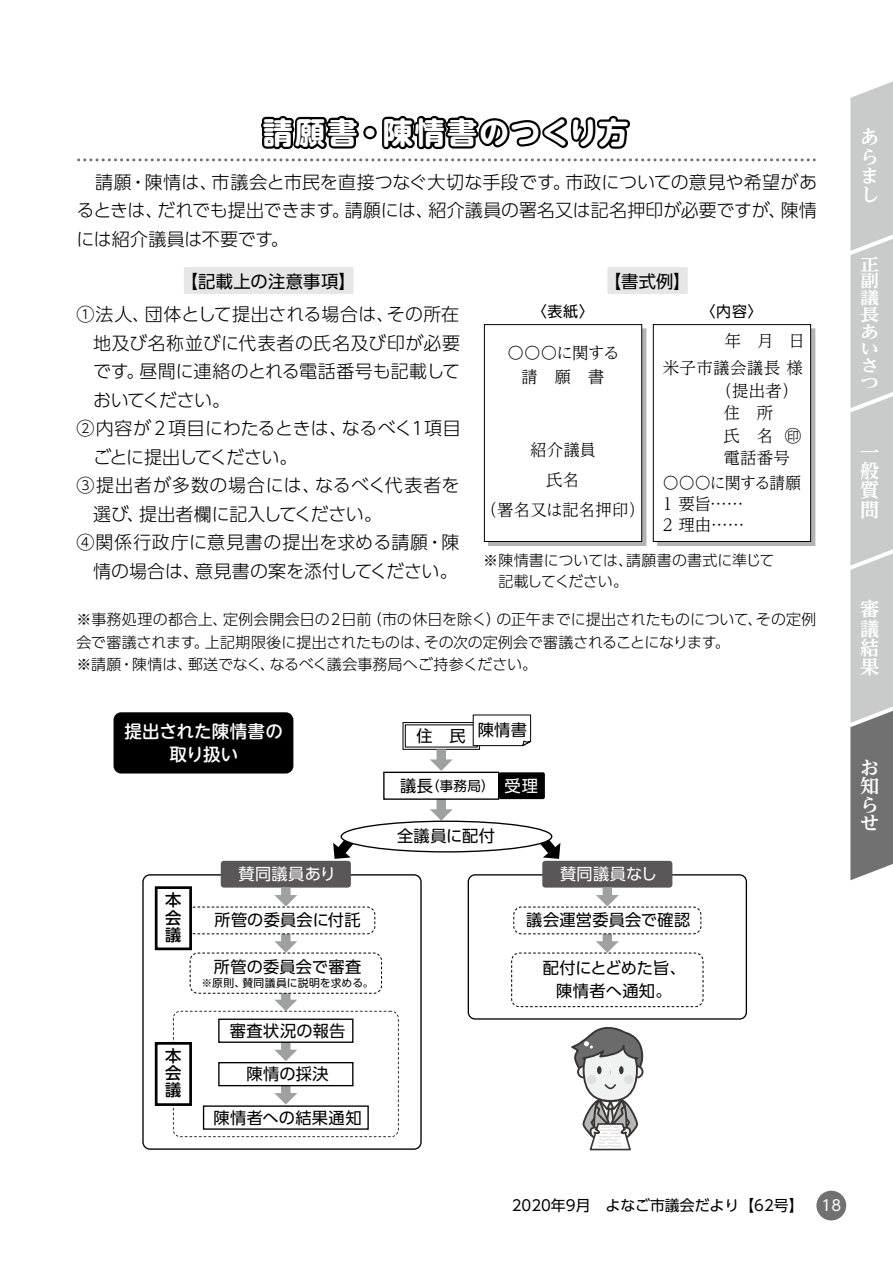
<style>
.page{position:relative;width:893px;height:1263px;background:#fff}
.page>*{position:absolute;margin:0;border:0;box-sizing:border-box;transform-origin:0 0}
.t1{font:700 30px "UD Shin M Go Pr 6";letter-spacing:.065em;color:#fff}
.t2{font:700 19.2px/19.2px "UD Reimin Pr 6";color:#fff;text-align:justify}
.t3{font:300 18px/28.5px "UD Shin Go Pr 6";letter-spacing:.005em;color:#000}
.t4{font:300 18px "UD Shin Go Pr 6";letter-spacing:.035em;color:#000}
.t5{font:300 18px/28.5px "UD Shin Go Pr 6";letter-spacing:-.02em;color:#000}
.t6{font:300 18px "UD Shin Go Pr 6";letter-spacing:-.065em;color:#000}
.t7{font:300 18px/28.5px "UD Shin Go Pr 6";letter-spacing:-.035em;color:#000}
.t8{font:500 17.55px/23px "UD Shin M Go Pr 6";letter-spacing:.005em;color:#fff;text-align:center}
.t9{font:17.4px "UD Shin Go Pr 6";letter-spacing:.02em;color:#000}
.t10{font:700 16.8px/16.8px "UD Reimin Pr 6";color:#fff;scale:1.14 1}
.t11{font:300 16.5px/26.2px "UD Reimin Pr 6";letter-spacing:.01em;color:#000}
.t12{font:300 16.5px/24px "UD Reimin Pr 6";letter-spacing:-.035em;color:#000;text-align:center}
.t13{font:300 16.5px "UD Reimin Pr 6";letter-spacing:-.045em;color:#000}
.t14{font:16.2px/23px "UD Shin Go Pr 6";letter-spacing:.015em;color:#000;text-align:center}
.t15{font:16.2px "UD Shin Go Pr 6";letter-spacing:.02em;color:#fff}
.t16{font:500 16.2px/17.1px "UD Shin Go Pr 6";color:#000;text-align:justify}
.t17{font:300 15px/21px "UD Shin Go Pr 6";letter-spacing:-.005em;color:#000}
.t18{font:300 15px "UD Shin Go Pr 6";letter-spacing:.015em;color:#000}
.t19{font:300 15px "UD Shin Go Pr 6";letter-spacing:.02em;color:#000}
.t20{font:15px "UD Shin Go Pr 6";color:#000}
.t21{font:14.85px "UD Shin Go Pr 6";color:#000}
.t22{font:14.85px "UD Shin Go Pr 6";color:#fff}
.t23{font:13.5px "UD Shin Go Pr 6";color:#000}
.t24{font:10.8px "UD Shin Go Pr 6";letter-spacing:.01em;color:#000}
</style>
<div class="page">
<svg style="left:850px;top:81px;width:43px;height:799px;background:#bbb"></svg>
<div style="left:184px;top:267px;width:170px;height:27px;background:#e6e6e6"></div>
<div style="left:607px;top:267px;width:81px;height:27px;background:#e6e6e6"></div>
<svg style="left:79px;top:115px;width:736px;height:46px"></svg>
<div style="left:489px;top:329px;width:157px;height:217px;background:linear-gradient(to right,#b3b3b3,#b3b3b3)"></div>
<div style="left:484px;top:325px;width:158px;height:216px;background:#fff"></div>
<div style="left:484px;top:324px;width:158px;height:218px;border:1px solid #000"></div>
<svg style="left:659px;top:331px;width:154px;height:213px"></svg>
<div style="left:653px;top:325px;width:158px;height:216px;background:#fff"></div>
<div style="left:653px;top:324px;width:158px;height:218px;border:1px solid #000"></div>
<div style="left:437px;top:799px;width:9px;height:12px;background:#9fa0a0"></div>
<svg style="left:430px;top:809px;width:23px;height:11px"></svg>
<svg style="left:142px;top:874px;width:280px;height:276px"></svg>
<div style="left:281px;top:992px;width:10px;height:9px;background:#9fa0a0"></div>
<svg style="left:328px;top:826px;width:37px;height:35px"></svg>
<svg style="left:528px;top:826px;width:38px;height:35px"></svg>
<div style="left:114px;top:712px;width:179px;height:61px;background:#000;border-radius:8px"></div>
<div style="left:221px;top:861px;width:130px;height:26px;background:#595757;border-radius:3px"></div>
<div style="left:542px;top:861px;width:130px;height:26px;background:#595757;border-radius:3px"></div>
<div style="left:383px;top:772px;width:116px;height:28px;border:1px solid #000"></div>
<div style="left:403px;top:722px;width:77px;height:27px;border:1px solid #000"></div>
<svg style="left:473px;top:715px;width:58px;height:33px"></svg>
<div style="left:499px;top:772px;width:46px;height:27px;background:#000;border-radius:2px"></div>
<div style="left:341px;top:821px;width:211px;height:31px;background:#fff;border-radius:50%"></div>
<div style="left:341px;top:820px;width:211px;height:32px;border:1px solid #000;border-radius:50%"></div>
<div style="left:190px;top:953px;width:191px;height:40px;background:#fff;border-radius:8px"></div>
<div style="left:190px;top:953px;width:192px;height:41px;border:1px dashed #000;border-radius:8px"></div>
<svg style="left:173px;top:1000px;width:226px;height:137px"></svg>
<div style="left:156px;top:1043px;width:35px;height:61px;background:#fff"></div>
<div style="left:155px;top:1042px;width:37px;height:64px;border:3px solid #000"></div>
<div style="left:437px;top:749px;width:9px;height:12px;background:#9fa0a0"></div>
<svg style="left:430px;top:759px;width:23px;height:12px"></svg>
<div style="left:281px;top:887px;width:10px;height:9px;background:#9fa0a0"></div>
<svg style="left:274px;top:895px;width:23px;height:11px"></svg>
<div style="left:281px;top:934px;width:10px;height:9px;background:#9fa0a0"></div>
<svg style="left:274px;top:941px;width:23px;height:12px"></svg>
<div style="left:188px;top:907px;width:187px;height:27px;background:#fff;border-radius:8px"></div>
<div style="left:187px;top:907px;width:188px;height:27px;border:1px dashed #000;border-radius:8px"></div>
<div style="left:156px;top:888px;width:35px;height:61px;background:#fff"></div>
<div style="left:155px;top:886px;width:37px;height:64px;border:3px solid #000"></div>
<div style="left:577px;top:1065px;width:13px;height:13px;border:2px solid #393535;border-radius:50%"></div>
<div style="left:630px;top:1065px;width:13px;height:13px;border:2px solid #393535;border-radius:50%"></div>
<div style="left:584px;top:1037px;width:53px;height:64px;background:#f0f1f1;border-radius:50%"></div>
<svg style="left:583px;top:1083px;width:55px;height:68px"></svg>
<div style="left:587px;top:1075px;width:9px;height:9px;background:#dfdfdf;border-radius:50%"></div>
<div style="left:624px;top:1075px;width:10px;height:9px;background:#dfdfdf;border-radius:50%"></div>
<svg style="left:468px;top:874px;width:279px;height:200px"></svg>
<div style="left:816px;top:1191px;width:30px;height:29px;background:#727171;border-radius:50%"></div>
<h1 class="t1" style="left:263px;top:107px;width:367px">請願書・陳情書のつくり方</h1>
<p class="t3" style="left:565px;top:167px;width:253px">市政についての意見や希望があ</p>
<p class="t3" style="left:212px;top:167px;width:361px">市議会と市民を直接つなぐ大切な手段です。</p>
<p class="t3" style="left:77px;top:167px;width:143px">　請願・陳情は、</p>
<p class="t3" style="left:428px;top:195px;width:360px">紹介議員の署名又は記名押印が必要ですが、</p>
<p class="t3" style="left:158px;top:195px;width:194px">だれでも提出できます。</p>
<p class="t3" style="left:345px;top:195px;width:91px">請願には、</p>
<p class="t5" style="left:77px;top:195px;width:214px">るときは、<br>には紹介議員は不要です。</p>
<p class="t3" style="left:781px;top:195px;width:38px">陳情</p>
<p class="t9" style="left:181px;top:267px;width:177px">【記載上の注意事項】</p>
<p class="t9" style="left:604px;top:267px;width:88px">【書式例【</p>
<p class="t3" style="left:77px;top:299px;width:75px">①法人、</p>
<p class="t4" style="left:93px;top:328px;width:369px">地及び名称並びに代表者の氏名及び印が必要</p>
<p class="t3" style="left:140px;top:356px;width:322px">昼間に連絡のとれる電話番号も記載して</p>
<p class="t3" style="left:145px;top:299px;width:251px">団体として提出される場合は、</p>
<p class="t3" style="left:387px;top:299px;width:74px">その所在</p>
<p class="t7" style="left:93px;top:356px;width:139px">です。<br>おいてください。</p>
<p class="t3" style="left:77px;top:413px;width:272px">②内容が２項目にわたるときは、</p>
<p class="t6" style="left:93px;top:442px;width:206px">ごとに提出してください。</p>
<p class="t3" style="left:315px;top:470px;width:146px">なるべく代表者を</p>
<p class="t3" style="left:342px;top:413px;width:72px">なるべく</p>
<p class="t3" style="left:408px;top:413px;width:54px">１項目</p>
<p class="t3" style="left:139px;top:470px;width:244px;text-indent:-63px">③提出者が多数の場合には、<br>提出者欄に記入してください。</p>
<p class="t3" style="left:93px;top:499px;width:53px">選び、</p>
<p class="t4" style="left:77px;top:528px;width:384px">④関係行政庁に意見書の提出を求める請願・陳</p>
<p class="t3" style="left:195px;top:556px;width:264px">意見書の案を添付してください。</p>
<p class="t3" style="left:93px;top:556px;width:109px">情の場合は、</p>
<p class="t20" style="left:532px;top:299px;width:64px">〈表紙〉</p>
<p class="t12" style="left:507px;top:340px;width:114px">〇〇〇に関する請　願　書</p>
<p class="t11" style="left:530px;top:436px;width:67px">紹介議員</p>
<p class="t20" style="left:700px;top:299px;width:64px">〈内容〈</p>
<p class="t11" style="left:663px;top:327px;width:144px;text-align:right">年　月　日<br>米子市議会議長様</p>
<p class="t11" style="left:724px;top:378px;width:76px;line-height:22.5px;text-indent:-8px">（提出者(住　所</p>
<p class="t11" style="left:785px;top:422px;width:18px">㊞</p>
<p class="t11" style="left:724px;top:422px;width:51px">氏　名</p>
<p class="t11" style="left:724px;top:444px;width:68px">電話番号</p>
<p class="t11" style="left:480px;top:464px;width:166px;line-height:30px;text-align:center">氏名<br>（署名又は記名押印(</p>
<p class="t19" style="left:626px;top:548px;width:150px">請願書の書式に準じて</p>
<p class="t13" style="left:663px;top:469px;width:140px">〇〇〇に関する請願</p>
<p class="t11" style="left:659px;top:493px;width:86px;line-height:21px">１要旨......<br>２理由......</p>
<p class="t17" style="left:483px;top:549px;width:152px">※陳情書については、　記載してください。</p>
<p class="t17" style="left:367px;top:608px;width:136px">（市の休日を除く）</p>
<p class="t17" style="left:497px;top:608px;width:267px">の正午までに提出されたものについて、</p>
<p class="t18" style="left:77px;top:607px;width:152px">※事務処理の都合上、</p>
<p class="t17" style="left:223px;top:608px;width:150px">定例会開会日の２日前</p>
<p class="t17" style="left:756px;top:608px;width:62px">その定例</p>
<p class="t17" style="left:424px;top:631px;width:308px">その次の定例会で審議されることになります。</p>
<p class="t17" style="left:77px;top:631px;width:134px">会で審議されます。</p>
<p class="t17" style="left:205px;top:631px;width:227px">上記期限後に提出されたものは、</p>
<p class="t17" style="left:270px;top:653px;width:269px">なるべく議会事務局へご持参ください。</p>
<p class="t17" style="left:77px;top:653px;width:117px">※請願・陳情は、</p>
<p class="t17" style="left:188px;top:653px;width:88px">郵送でなく、</p>
<p class="t8" style="left:124px;top:719px;width:160px">提出された陳情書の取り扱い</p>
<p class="t16" style="left:165px;top:891px;width:18px">本会議</p>
<p class="t16" style="left:165px;top:1047px;width:18px">本会議</p>
<p class="t15" style="left:239px;top:861px;width:99px">賛同議員あり</p>
<p class="t14" style="left:215px;top:908px;width:148px">所管の委員会に付託</p>
<p class="t14" style="left:214px;top:954px;width:149px">所管の委員会で審査</p>
<p class="t24" style="left:242px;top:974px;width:133px">賛同議員に説明を求める。</p>
<p class="t24" style="left:201px;top:974px;width:45px">※原則、</p>
<p class="t14" style="left:230px;top:1018px;width:117px">審査状況の報告</p>
<p class="t14" style="left:247px;top:1062px;width:84px">陳情の採決</p>
<p class="t14" style="left:214px;top:1105px;width:150px">陳情者への結果通知</p>
<p class="t14" style="left:478px;top:718px;width:51px">陳情書</p>
<p class="t14" style="left:416px;top:724px;width:51px">住　民</p>
<p class="t23" style="left:426px;top:775px;width:70px">（事務局(</p>
<p class="t15" style="left:505px;top:772px;width:35px">受理</p>
<p class="t14" style="left:400px;top:774px;width:34px">議長</p>
<p class="t14" style="left:397px;top:824px;width:99px">全議員に配付</p>
<p class="t15" style="left:560px;top:861px;width:99px">賛同議員なし</p>
<p class="t14" style="left:526px;top:908px;width:166px">議会運営委員会で確認</p>
<p class="t14" style="left:543px;top:956px;width:144px">配付にとどめた旨、陳情者へ通知。</p>
<p class="t2" style="left:860px;top:127px;width:19px">あらまし</p>
<p class="t10" style="left:860px;top:256px;width:18px">正副議長あいさつ</p>
<p class="t2" style="left:860px;top:442px;width:20px">一般質問</p>
<p class="t2" style="left:860px;top:599px;width:20px">審議結果</p>
<p class="t2" style="left:860px;top:758px;width:20px;line-height:18.3px">お知らせ</p>
<p class="t21" style="left:512px;top:1193px;width:293px">2020年9月　よなご市議会だより【62号【</p>
<p class="t22" style="left:821px;top:1193px;width:21px">18</p>
</div>
